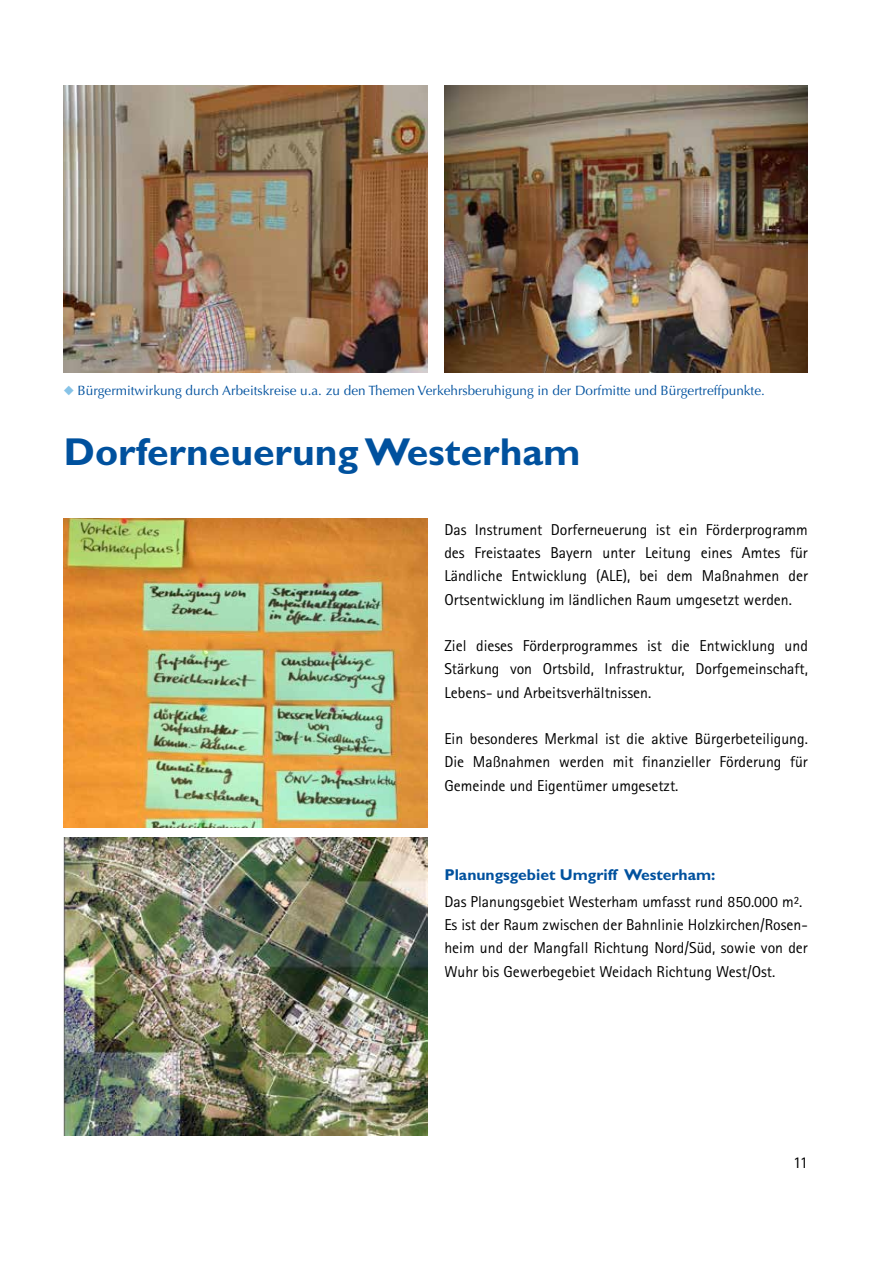
<style>
.page{position:relative;width:893px;height:1263px;background:#fff}
.page>*{position:absolute;margin:0;border:0;box-sizing:border-box;transform-origin:0 0}
.t1{font:700 39px "Gill Sans Std";color:#00519e}
.t2{font:16.5px "Rotis Sans Serif Pro";color:#000}
.t3{font:15.75px/23.2px "Rotis Sans Serif Pro";color:#000;text-align:justify}
.t4{font:700 15.75px "Gill Sans Std";color:#00519e}
.t5{font:13.5px "Optima LT Std";color:#00519e}
</style>
<div class="page">
<img style="left:64px;top:85px;width:363px;height:287px">
<img style="left:444px;top:85px;width:364px;height:287px">
<img style="left:64px;top:837px;width:363px;height:298px">
<img style="left:64px;top:518px;width:363px;height:310px">
<p class="t5" style="left:78px;top:383px;width:689px">Bürgermitwirkung durch Arbeitskreise u.a. zu den Themen Verkehrsberuhigung in der Dorfmitte und Bürgertreffpunkte.</p>
<h1 class="t1" style="left:64px;top:429px;width:518px">Dorferneuerung Westerham</h1>
<p class="t3" style="left:444px;top:518px;width:365px">Das Instrument Dorferneuerung ist ein Förderprogramm des Freistaates Bayern unter Leitung eines Amtes für Ländliche Entwicklung (ALE), bei dem Maßnahmen der Ortsentwicklung im ländlichen Raum umgesetzt werden.</p>
<p class="t3" style="left:444px;top:634px;width:365px">Ziel dieses Förderprogrammes ist die Entwicklung und Stärkung von Ortsbild, Infrastruktur, Dorfgemeinschaft, Lebens- und Arbeitsverhältnissen.</p>
<p class="t3" style="left:444px;top:727px;width:365px">Ein besonderes Merkmal ist die aktive Bürgerbeteiligung.<br>Die Maßnahmen werden mit finanzieller Förderung für Gemeinde und Eigentümer umgesetzt.</p>
<p class="t4" style="left:444px;top:865px;width:273px">Planungsgebiet Umgriff Westerham:</p>
<p class="t3" style="left:444px;top:890px;width:365px;text-align:left">Das Planungsgebiet Westerham umfasst rund 850.000 m².<br>Es ist der Raum zwischen der Bahnlinie Holzkirchen/Rosen&shy;heim und der Mangfall Richtung Nord/Süd, sowie von der Wuhr bis Gewerbegebiet Weidach Richtung West/Ost.</p>
<p class="t2" style="left:793px;top:1153px;width:16px">11</p>
</div>
